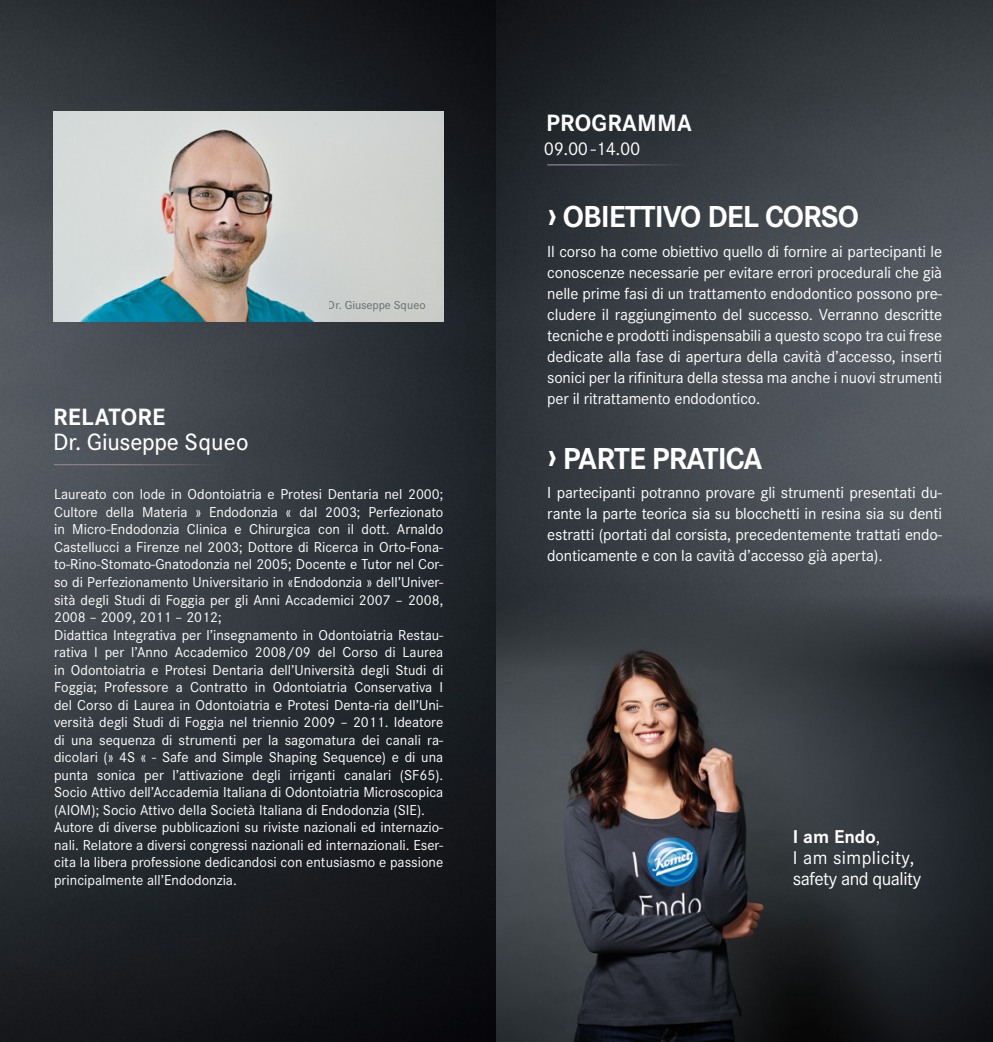
<style>
.page{position:relative;width:993px;height:1042px;background:#fff}
.page>*{position:absolute;margin:0;border:0;box-sizing:border-box;transform-origin:0 0}
.t1{font:700 31.5px "Corporate SOT";letter-spacing:-.03em;color:#fff}
.t2{font:700 24.5px "Corporate SOT";letter-spacing:.01em;color:#fff}
.t3{font:500 24.5px "Corporate SOT";letter-spacing:-.01em;color:#fff}
.t4{font:19.25px "Corporate SOT";letter-spacing:-.02em;color:#fff}
.t5{font:19.25px "Corporate SOT";letter-spacing:.02em;color:#fff}
.t6{font:700 19.25px "Corporate SOT";color:#fff}
.t7{font:16.62px/21px "Corporate SOT";letter-spacing:-.01em;color:#fff;text-align:justify}
.t8{font:14.88px/17.5px "Corporate SOT";color:#fff;text-align:justify}
.t9{font:500 12.25px "Corporate SOT";letter-spacing:-.01em;color:#444f50}
.s1{font-weight:300}
</style>
<div class="page">
<img style="left:0;top:0;width:992px;height:1042px">
<img style="left:496px;top:582px;width:496px;height:460px">
<hr style="left:54px;top:464px;width:182px;height:1px;background:#877f80">
<hr style="left:547px;top:164px;width:148px;height:1px;background:#877f80">
<img style="left:53px;top:112px;width:390px;height:209px">
<p class="t2" style="left:53px;top:397px;width:114px">RELATORE</p>
<p class="t3" style="left:53px;top:428px;width:197px">Dr. Giuseppe Squeo</p>
<p class="t9" style="left:328px;top:298px;width:99px">Dr. Giuseppe Squeo</p>
<p class="t8" style="left:54px;top:485px;width:390px">Laureato con lode in Odontoiatria e Protesi Dentaria nel 2000; Cultore della Materia » Endodonzia « dal 2003; Perfezionato in Micro-Endodonzia Clinica e Chirurgica con il dott. Arnaldo Castellucci a Firenze nel 2003; Dottore di Ricerca in Orto-Fona&shy;to-Rino-Stomato-Gnatodonzia nel 2005; Docente e Tutor nel Cor&shy;so di Perfezionamento Universitario in «Endodonzia » dell’Univer&shy;sità degli Studi di Foggia per gli Anni Accademici 2007 – 2008, 2008 – 2009, 2011 – 2012;</p>
<p class="t8" style="left:54px;top:625px;width:390px">Didattica Integrativa per l’insegnamento in Odontoiatria Restau&shy;rativa I per l’Anno Accademico 2008/09 del Corso di Laurea in Odontoiatria e Protesi Dentaria dell’Università degli Studi di Foggia; Professore a Contratto in Odontoiatria Conservativa I del Corso di Laurea in Odontoiatria e Protesi Denta-ria dell’Uni&shy;versità degli Studi di Foggia nel triennio 2009 – 2011. Ideatore di una sequenza di strumenti per la sagomatura dei canali ra&shy;dicolari (» 4S « - Safe and Simple Shaping Sequence) e di una punta sonica per l’attivazione degli irriganti canalari (SF65).<br>Socio Attivo dell’Accademia Italiana di Odontoiatria Microscopica (AIOM); Socio Attivo della Società Italiana di Endodonzia (SIE).</p>
<p class="t8" style="left:54px;top:817px;width:390px">Autore di diverse pubblicazioni su riviste nazionali ed internazio&shy;nali. Relatore a diversi congressi nazionali ed internazionali. Eser&shy;cita la libera professione dedicandosi con entusiasmo e passione principalmente all’Endodonzia.</p>
<p class="t2" style="left:546px;top:104px;width:147px">PROGRAMMA</p>
<p class="t4" style="left:543px;top:135px;width:98px">09.00 -14.00</p>
<p class="t1" style="left:547px;top:192px;width:313px">› OBIETTIVO DEL CORSO</p>
<p class="t7" style="left:547px;top:239px;width:396px">Il corso ha come obiettivo quello di fornire ai partecipanti le conoscenze necessarie per evitare errori procedurali che già nelle prime fasi di un trattamento endodontico possono pre&shy;cludere il raggiungimento del successo. Verranno descritte tecniche e prodotti indispensabili a questo scopo tra cui frese dedicate alla fase di apertura della cavità d’accesso, inserti sonici per la rifinitura della stessa ma anche i nuovi strumenti per il ritrattamento endodontico.</p>
<p class="t1" style="left:547px;top:433px;width:216px">› PARTE PRATICA</p>
<p class="t7" style="left:547px;top:481px;width:396px">I partecipanti potranno provare gli strumenti presentati du&shy;rante la parte teorica sia su blocchetti in resina sia su denti estratti (portati dal corsista, precedentemente trattati endo&shy;donticamente e con la cavità d’accesso già aperta).</p>
<p class="t6" style="left:792px;top:821px;width:89px">I am Endo<span class="s1">,</span></p>
<p class="t5" style="left:792px;top:843px;width:123px">I am simplicity,</p>
<p class="t4" style="left:792px;top:864px;width:130px">safety and quality</p>
</div>
